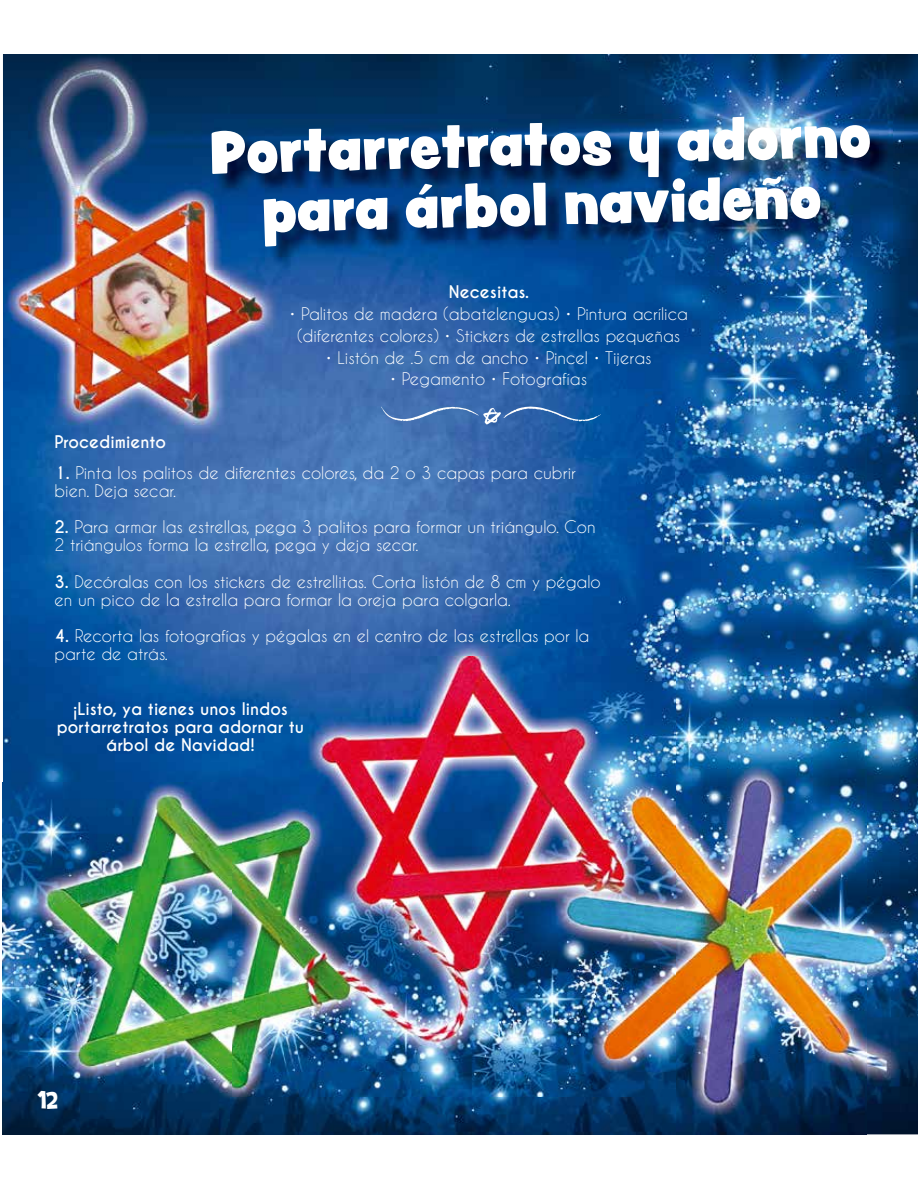
<style>
.page{position:relative;width:918px;height:1188px;background:#fff}
.page>*{position:absolute;margin:0;border:0;box-sizing:border-box;transform-origin:0 0}
.t1{font:53.7px/59.6px "Peachy Keen JF";color:#fff;text-align:center}
.t2{font:29.1px "Brady Bunch Remastered";color:#fff}
.t3{font:16.35px/18.1px "Caviar Dreams";color:#fff}
.t4{font:700 16.35px/18.1px "Caviar Dreams";color:#fff;text-align:center}
.s1{font-weight:700}
</style>
<div class="page">
<img style="left:3px;top:54px;width:227px;height:1080px">
<img style="left:230px;top:54px;width:688px;height:99px">
<img style="left:866px;top:153px;width:52px;height:981px">
<img style="left:230px;top:269px;width:636px;height:865px">
<img style="left:214px;top:120px;width:679px;height:149px">
<svg style="left:381px;top:407px;width:220px;height:18px;background:#4878b5"></svg>
<h1 class="t1" style="left:209px;top:120px;width:663px;rotate:-1deg">Portarretratos y adorno para árbol navideño</h1>
<p class="t4" style="left:449px;top:284px;width:81px">Necesitas.</p>
<p class="t3" style="left:289px;top:303px;width:400px;line-height:21.8px;text-align:center">• Palitos de madera (abatelenguas) • Pintura acrílica (diferentes colores) • Stickers de estrellas pequeñas</p>
<p class="t3" style="left:326px;top:348px;width:327px">• Listón de .5 cm de ancho • Pincel • Tijeras</p>
<p class="t3" style="left:390px;top:370px;width:198px">• Pegamento • Fotografías</p>
<p class="t4" style="left:54px;top:433px;width:113px">Procedimiento</p>
<p class="t3" style="left:54px;top:463px;width:523px"><span class="s1">1.</span> Pinta los palitos de diferentes colores, da 2 o 3 capas para cubrir bien. Deja secar.</p>
<p class="t3" style="left:54px;top:518px;width:543px"><span class="s1">2.</span> Para armar las estrellas, pega 3 palitos para formar un triángulo. Con<br>2 triángulos forma la estrella, pega y deja secar.</p>
<p class="t3" style="left:54px;top:572px;width:548px"><span class="s1">3.</span> Decóralas con los stickers de estrellitas. Corta listón de 8 cm y pégalo en un pico de la estrella para formar la oreja para colgarla.</p>
<p class="t3" style="left:54px;top:627px;width:537px"><span class="s1">4.</span> Recorta las fotografías y pégalas en el centro de las estrellas por la parte de atrás.</p>
<p class="t4" style="left:57px;top:700px;width:249px">¡Listo, ya tienes unos lindos portarretratos para adornar tu árbol de Navidad!</p>
<h2 class="t2" style="left:38px;top:1085px;width:22px">12</h2>
</div>
